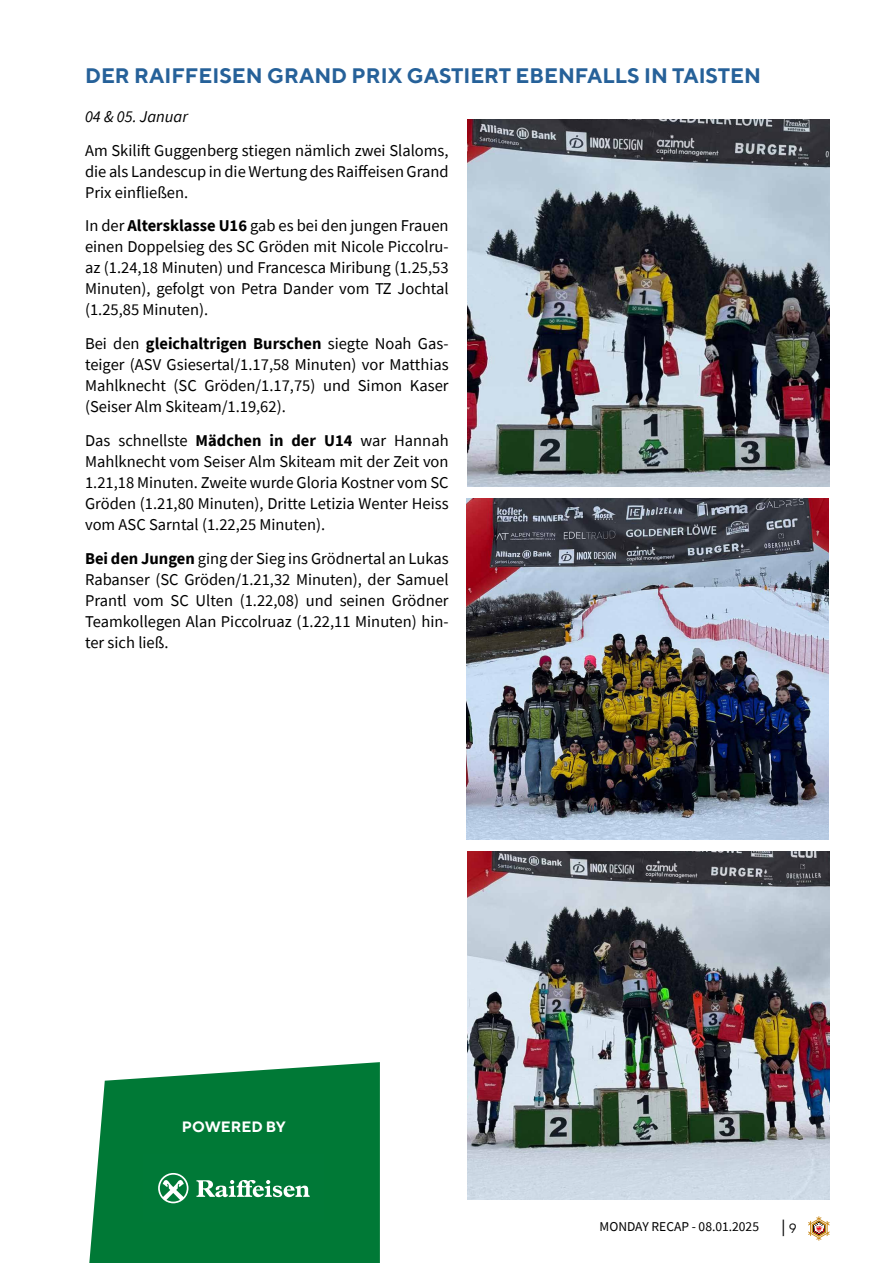
<style>
.page{position:relative;width:893px;height:1263px;background:#fff}
.page>*{position:absolute;margin:0;border:0;box-sizing:border-box;transform-origin:0 0}
.t1{font:700 21px "TT Norms";color:#266199}
.t2{font:16.5px/21px "Source Sans Pro";color:#000;text-align:justify}
.t3{font:italic 16.5px "Source Sans Pro";color:#000}
.t4{font:16.5px "Myriad Pro";color:#000}
.t5{font:700 15px "TT Norms";color:#fff}
.t6{font:13.5px "Source Sans Pro";color:#000}
.s1{font-weight:700}
</style>
<div class="page">
<svg style="left:808px;top:1216px;width:21px;height:25px"></svg>
<svg style="left:89px;top:1062px;width:291px;height:201px;background:#188549"></svg>
<div style="left:144px;top:1154px;width:180px;height:68px;background:#007937"></div>
<svg style="left:196px;top:1180px;width:114px;height:17px"></svg>
<svg style="left:158px;top:1173px;width:30px;height:30px"></svg>
<img style="left:467px;top:499px;width:361px;height:340px">
<img style="left:468px;top:119px;width:361px;height:367px">
<img style="left:468px;top:851px;width:361px;height:348px">
<p class="t1" style="left:85px;top:63px;width:677px">DER RAIFFEISEN GRAND PRIX GASTIERT EBENFALLS IN TAISTEN</p>
<p class="t3" style="left:85px;top:106px;width:105px">04 &amp; 05. Januar</p>
<p class="t2" style="left:85px;top:140px;width:365px">Am Skilift Guggenberg stiegen nämlich zwei Slaloms, die als Landescup in die Wertung des Raiffeisen Grand Prix einfließen.</p>
<p class="t2" style="left:85px;top:215px;width:365px">In der <span class="s1">Altersklasse U16</span> gab es bei den jungen Frauen einen Doppelsieg des SC Gröden mit Nicole Piccolru&shy;az (1.24,18 Minuten) und Francesca Miribung (1.25,53<br>Minuten), gefolgt von Petra Dander vom TZ Jochtal (1.25,85 Minuten).</p>
<p class="t2" style="left:85px;top:333px;width:365px">Bei den <span class="s1">gleichaltrigen Burschen</span> siegte Noah Gas&shy;teiger (ASV Gsiesertal/1.17,58 Minuten) vor Matthias Mahlknecht (SC Gröden/1.17,75) und Simon Kaser (Seiser Alm Skiteam/1.19,62).</p>
<p class="t2" style="left:85px;top:430px;width:365px">Das schnellste <span class="s1">Mädchen in der U14</span> war Hannah Mahlknecht vom Seiser Alm Skiteam mit der Zeit von 1.21,18 Minuten. Zweite wurde Gloria Kostner vom SC Gröden (1.21,80 Minuten), Dritte Letizia Wenter Heiss vom ASC Sarntal (1.22,25 Minuten).</p>
<p class="t2" style="left:85px;top:548px;width:365px"><span class="s1">Bei den Jungen</span> ging der Sieg ins Grödnertal an Lukas Rabanser (SC Gröden/1.21,32 Minuten), der Samuel Prantl vom SC Ulten (1.22,08) und seinen Grödner Teamkollegen Alan Piccolruaz (1.22,11 Minuten) hin&shy;ter sich ließ.</p>
<p class="t5" style="left:182px;top:1117px;width:105px">POWERED BY</p>
<p class="t6" style="left:600px;top:1218px;width:161px">MONDAY RECAP - 08.01.2025</p>
<p class="t4" style="left:781px;top:1216px;width:17px">| <sub>9</sub></p>
</div>
